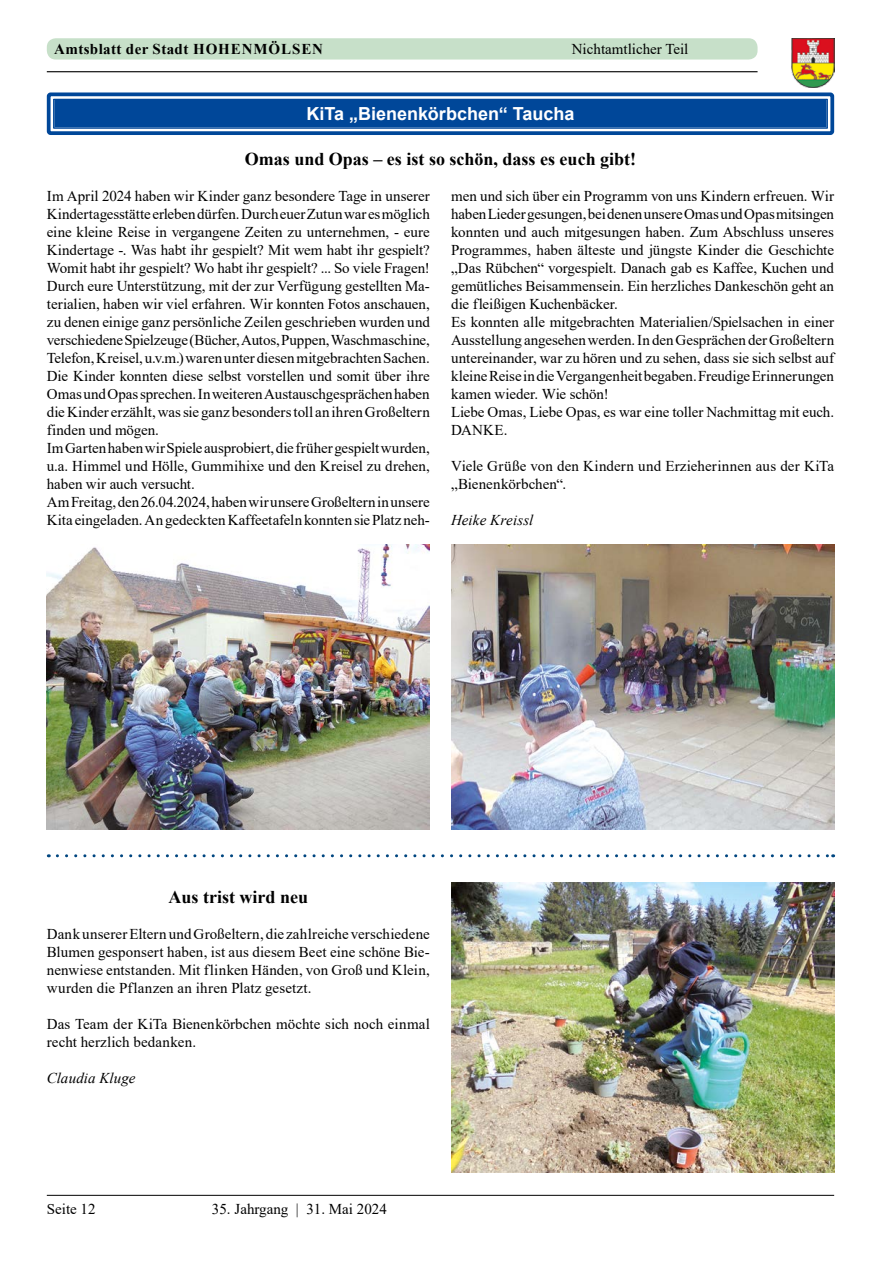
<style>
.page{position:relative;width:881px;height:1263px;background:#fff}
.page>*{position:absolute;margin:0;border:0;box-sizing:border-box;transform-origin:0 0}
.t1{font:700 18px "Times New Roman";color:#000}
.t2{font:700 18px "Arial";color:#fff}
.t3{font:15px/18px "Times New Roman";letter-spacing:-.005em;color:#000}
.t4{font:700 15px "Times New Roman";letter-spacing:.025em;color:#000}
.t5{font:italic 15px "Times New Roman";letter-spacing:.005em;color:#000}
</style>
<div class="page">
<div style="left:47px;top:38px;width:710px;height:22px;background:#c7e0c9;border-radius:9px"></div>
<img style="left:791px;top:38px;width:42px;height:50px">
<hr style="left:47px;top:1195px;width:786px;height:1px;background:#000">
<hr style="left:47px;top:71px;width:710px;height:1px;background:#000">
<div style="left:47px;top:92px;width:786px;height:43px;background:#004799;border:8px solid #fff"></div>
<div style="left:47px;top:92px;width:786px;height:43px;border:4px solid #004799;border-radius:2px"></div>
<div style="left:53px;top:99px;width:774px;height:30px;border:1px solid #004799"></div>
<img style="left:451px;top:882px;width:382px;height:290px">
<img style="left:47px;top:544px;width:382px;height:285px">
<img style="left:451px;top:544px;width:382px;height:285px">
<svg style="left:57px;top:854px;width:776px;height:3px"></svg>
<p class="t4" style="left:54px;top:38px;width:270px">Amtsblatt der Stadt Hohenmöls en</p>
<p class="t3" style="left:571px;top:40px;width:118px">Nichtamtlicher Teil</p>
<p class="t2" style="left:306px;top:101px;width:269px">KiTa „Bienenkörbchen“ Taucha</p>
<p class="t1" style="left:245px;top:145px;width:393px">Omas und Opas – es ist so schön, dass es euch gibt!</p>
<p class="t3" style="left:47px;top:186px;width:384px">Im April 2024 haben wir Kinder ganz besondere Tage in unserer Kindertagesstätte erleben dürfen. Durch euer Zutun war es möglich eine kleine Reise in vergangene Zeiten zu unternehmen, - eure Kindertage -. Was habt ihr gespielt? Mit wem habt ihr gespielt?<br>Womit habt ihr gespielt? Wo habt ihr gespielt? ... So viele Fragen!<br>Durch eure Unterstützung, mit der zur Verfügung gestellten Ma&shy;terialien, haben wir viel erfahren. Wir konnten Fotos anschauen, zu denen einige ganz persönliche Zeilen geschrieben wurden und verschiedene Spielzeuge (Bücher, Autos, Puppen, Waschmaschine, Telefon, Kreisel, u.v.m.) waren unter diesen mitgebrachten Sachen.<br>Die Kinder konnten diese selbst vorstellen und somit über ihre Omas und Opas sprechen. In weiteren Austauschgesprächen haben dieKinder erzählt,wassie ganz besonderstoll an ihrenGroßeltern finden und mögen.<br>Im Garten haben wir Spiele ausprobiert, die früher gespielt wurden, u.a. Himmel und Hölle, Gummihixe und den Kreisel zu drehen, haben wir auch versucht.<br>AmFreitag,den26.04.2024,habenwirunsereGroßelterninunsere Kita eingeladen. An gedeckten Kaffeetafeln konnten sie Platz neh-</p>
<p class="t3" style="left:451px;top:186px;width:384px">men und sich über ein Programm von uns Kindern erfreuen. Wir haben Lieder gesungen, bei denen unsere Omas und Opas mitsingen konnten und auch mitgesungen haben. Zum Abschluss unseres Programmes, haben älteste und jüngste Kinder die Geschichte „Das Rübchen“ vorgespielt. Danach gab es Kaffee, Kuchen und gemütliches Beisammensein. Ein herzliches Dankeschön geht an die fleißigen Kuchenbäcker.<br>Es konnten alle mitgebrachten Materialien/Spielsachen in einer Ausstellung angesehenwerden.In denGesprächen derGroßeltern untereinander, war zu hören und zu sehen, dass sie sich selbst auf kleine Reise in die Vergangenheit begaben. Freudige Erinnerungen kamen wieder. Wie schön!<br>Liebe Omas, Liebe Opas, es war eine toller Nachmittag mit euch.<br>DANKE.</p>
<p class="t3" style="left:451px;top:456px;width:384px">Viele Grüße von den Kindern und Erzieherinnen aus der KiTa „Bienenkörbchen“.</p>
<p class="t5" style="left:451px;top:509px;width:84px">Heike Kreissl</p>
<p class="t1" style="left:168px;top:884px;width:141px">Aus trist wird neu</p>
<p class="t3" style="left:47px;top:924px;width:384px;text-align:justify">Dank unsererEltern undGroßeltern, die zahlreiche verschiedene Blumen gesponsert haben, ist aus diesem Beet eine schöne Bie&shy;nenwiese entstanden. Mit flinken Händen, von Groß und Klein, wurden die Pflanzen an ihren Platz gesetzt.</p>
<p class="t3" style="left:47px;top:1014px;width:384px">Das Team der KiTa Bienenkörbchen möchte sich noch einmal recht herzlich bedanken.</p>
<p class="t5" style="left:47px;top:1067px;width:90px">Claudia Kluge</p>
<p class="t3" style="left:47px;top:1199px;width:50px">Seite 12</p>
<p class="t3" style="left:212px;top:1199px;width:176px">35. Jahrgang | 31. Mai 2024</p>
</div>
